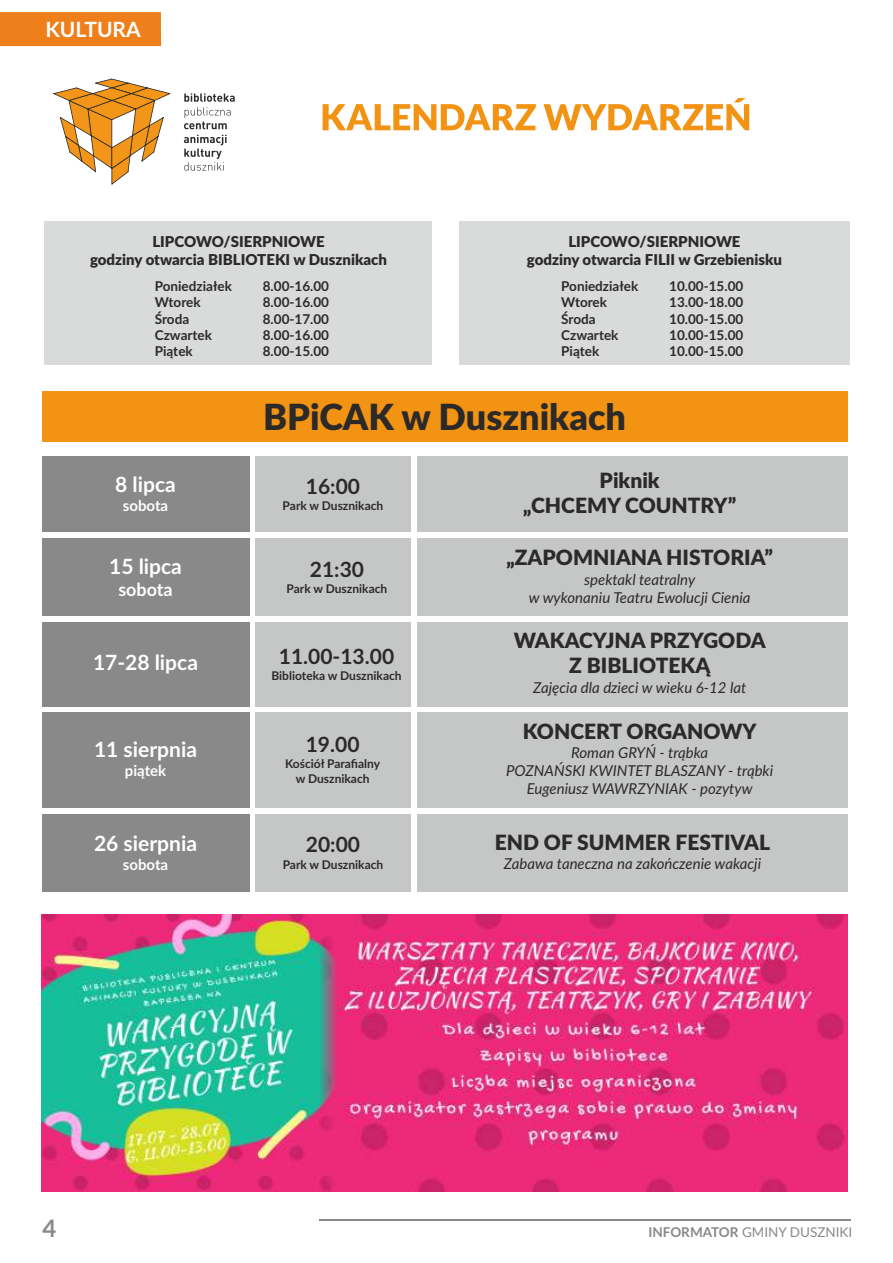
<style>
.page{position:relative;width:893px;height:1263px;background:#fff}
.page>*{position:absolute;margin:0;border:0;box-sizing:border-box;transform-origin:0 0}
.t1{font:900 36px "Lato";color:#2b2a29}
.t2{font:700 24px "Lato";color:#898989}
.t3{font:900 21px/25.2px "Lato";color:#2b2a29;text-align:center}
.t4{font:700 21px "Lato";color:#fefefe}
.t5{font:700 21px "Lato";color:#2b2a29}
.t6{font:700 18px "Lato";color:#fefefe}
.t7{font:italic 15px/18px "Lato";color:#2b2a29;text-align:center}
.t8{font:900 15px/18px "Lato";color:#2b2a29;text-align:center}
.t9{font:700 15px "Lato";color:#fefefe}
.t10{font:700 13.5px "Lato";color:#2b2a29}
.t11{font:13.5px "Lato";color:#898989}
.t12{font:700 12px/14.4px "Lato";color:#2b2a29;text-align:center}
.s1{font-weight:700}
</style>
<div class="page">
<hr style="left:319px;top:1219px;width:532px;height:2px;background:#898989">
<div style="left:0;top:12px;width:161px;height:34px;background:#ef7f1a"></div>
<div style="left:417px;top:456px;width:431px;height:76px;background:#c5c6c6"></div>
<div style="left:255px;top:456px;width:156px;height:76px;background:#c5c6c6"></div>
<div style="left:42px;top:456px;width:207px;height:76px;background:#898989"></div>
<div style="left:417px;top:539px;width:431px;height:77px;background:#c5c6c6"></div>
<div style="left:255px;top:539px;width:156px;height:77px;background:#c5c6c6"></div>
<div style="left:42px;top:539px;width:207px;height:77px;background:#898989"></div>
<div style="left:417px;top:622px;width:431px;height:84px;background:#c5c6c6"></div>
<div style="left:255px;top:622px;width:156px;height:84px;background:#c5c6c6"></div>
<div style="left:42px;top:622px;width:207px;height:84px;background:#898989"></div>
<div style="left:417px;top:712px;width:431px;height:96px;background:#c5c6c6"></div>
<div style="left:255px;top:712px;width:156px;height:96px;background:#c5c6c6"></div>
<div style="left:42px;top:712px;width:207px;height:96px;background:#898989"></div>
<div style="left:44px;top:221px;width:388px;height:144px;background:#d9dada"></div>
<div style="left:459px;top:221px;width:391px;height:144px;background:#d9dada"></div>
<svg style="left:53px;top:79px;width:117px;height:106px"></svg>
<svg style="left:184px;top:93px;width:51px;height:36px"></svg>
<svg style="left:184px;top:135px;width:43px;height:36px"></svg>
<svg style="left:323px;top:98px;width:426px;height:32px"></svg>
<div style="left:42px;top:391px;width:806px;height:51px;background:#f39314"></div>
<div style="left:417px;top:814px;width:431px;height:78px;background:#c5c6c6"></div>
<div style="left:255px;top:814px;width:156px;height:78px;background:#c5c6c6"></div>
<div style="left:42px;top:814px;width:207px;height:78px;background:#898989"></div>
<img style="left:337px;top:914px;width:511px;height:278px">
<img style="left:42px;top:914px;width:295px;height:278px">
<h3 class="t4" style="left:45px;top:20px;width:97px">KULTURA</h3>
<p class="t8" style="left:90px;top:234px;width:298px">LIPCOWO/SIERPNIOWE<br>godziny otwarcia BIBLIOTEKI w Dusznikach</p>
<p class="t8" style="left:527px;top:234px;width:257px">LIPCOWO/SIERPNIOWE<br>godziny otwarcia FILII w Grzebienisku</p>
<p class="t10" style="left:155px;top:280px;width:79px">Poniedziałek</p>
<p class="t10" style="left:263px;top:280px;width:68px">8.00-16.00</p>
<p class="t10" style="left:155px;top:296px;width:47px">Wtorek</p>
<p class="t10" style="left:263px;top:296px;width:68px">8.00-16.00</p>
<p class="t10" style="left:155px;top:313px;width:36px">Środa</p>
<p class="t10" style="left:263px;top:313px;width:68px">8.00-17.00</p>
<p class="t10" style="left:155px;top:329px;width:59px">Czwartek</p>
<p class="t10" style="left:263px;top:329px;width:68px">8.00-16.00</p>
<p class="t10" style="left:155px;top:345px;width:39px">Piątek</p>
<p class="t10" style="left:263px;top:345px;width:68px">8.00-15.00</p>
<p class="t10" style="left:561px;top:280px;width:79px">Poniedziałek</p>
<p class="t10" style="left:669px;top:280px;width:76px">10.00-15.00</p>
<p class="t10" style="left:561px;top:296px;width:47px">Wtorek</p>
<p class="t10" style="left:669px;top:296px;width:76px">13.00-18.00</p>
<p class="t10" style="left:561px;top:313px;width:36px">Środa</p>
<p class="t10" style="left:669px;top:313px;width:76px">10.00-15.00</p>
<p class="t10" style="left:561px;top:329px;width:59px">Czwartek</p>
<p class="t10" style="left:669px;top:329px;width:76px">10.00-15.00</p>
<p class="t10" style="left:561px;top:345px;width:39px">Piątek</p>
<p class="t10" style="left:669px;top:345px;width:76px">10.00-15.00</p>
<h3 class="t4" style="left:115px;top:475px;width:62px">8 lipca</h3>
<p class="t9" style="left:123px;top:499px;width:47px">sobota</p>
<h3 class="t4" style="left:109px;top:557px;width:74px">15 lipca</h3>
<p class="t6" style="left:118px;top:581px;width:56px">sobota</p>
<h1 class="t1" style="left:263px;top:401px;width:365px">BPiCAK w Dusznikach</h1>
<h3 class="t5" style="left:306px;top:477px;width:56px">16:00</h3>
<p class="t12" style="left:283px;top:499px;width:102px">Park w Dusznikach</p>
<h3 class="t5" style="left:310px;top:560px;width:56px">21:30</h3>
<p class="t12" style="left:287px;top:582px;width:102px">Park w Dusznikach</p>
<h3 class="t3" style="left:523px;top:469px;width:215px">Piknik<br>„CHCEMY COUNTRY”</h3>
<h3 class="t3" style="left:506px;top:546px;width:268px">„ZAPOMNIANA HISTORIA”</h3>
<p class="t7" style="left:529px;top:571px;width:223px">spektakl teatralny<br>w wykonaniu Teatru Ewolucji Cienia</p>
<h3 class="t4" style="left:93px;top:653px;width:106px">17-28 lipca</h3>
<h3 class="t5" style="left:279px;top:647px;width:117px">11.00-13.00</h3>
<p class="t12" style="left:271px;top:669px;width:132px">Biblioteka w Dusznikach</p>
<h3 class="t4" style="left:94px;top:740px;width:104px">11 sierpnia</h3>
<p class="t9" style="left:125px;top:764px;width:43px">piątek</p>
<h3 class="t4" style="left:94px;top:834px;width:104px">26 sierpnia</h3>
<p class="t9" style="left:123px;top:858px;width:47px">sobota</p>
<h3 class="t5" style="left:306px;top:735px;width:55px">19.00</h3>
<p class="t12" style="left:285px;top:757px;width:96px">Kościół Parafialny w Dusznikach</p>
<h3 class="t5" style="left:306px;top:835px;width:56px">20:00</h3>
<p class="t12" style="left:283px;top:858px;width:102px">Park w Dusznikach</p>
<h3 class="t3" style="left:514px;top:629px;width:253px">WAKACYJNA PRZYGODA<br>Z BIBLIOTEKĄ</h3>
<p class="t7" style="left:533px;top:679px;width:215px">Zajęcia dla dzieci w wieku 6-12 lat</p>
<h3 class="t3" style="left:523px;top:719px;width:235px">KONCERT ORGANOWY</h3>
<p class="t7" style="left:506px;top:744px;width:268px">Roman GRYŃ - trąbka<br>POZNAŃSKI KWINTET BLASZANY - trąbki<br>Eugeniusz WAWRZYNIAK - pozytyw</p>
<h3 class="t3" style="left:495px;top:831px;width:277px">END OF SUMMER FESTIVAL</h3>
<p class="t7" style="left:504px;top:855px;width:259px">Zabawa taneczna na zakończenie wakacji</p>
<h2 class="t2" style="left:42px;top:1218px;width:15px">4</h2>
<p class="t11" style="left:648px;top:1226px;width:205px"><span class="s1">INFORMATOR</span> GMINY DUSZNIKI</p>
</div>
